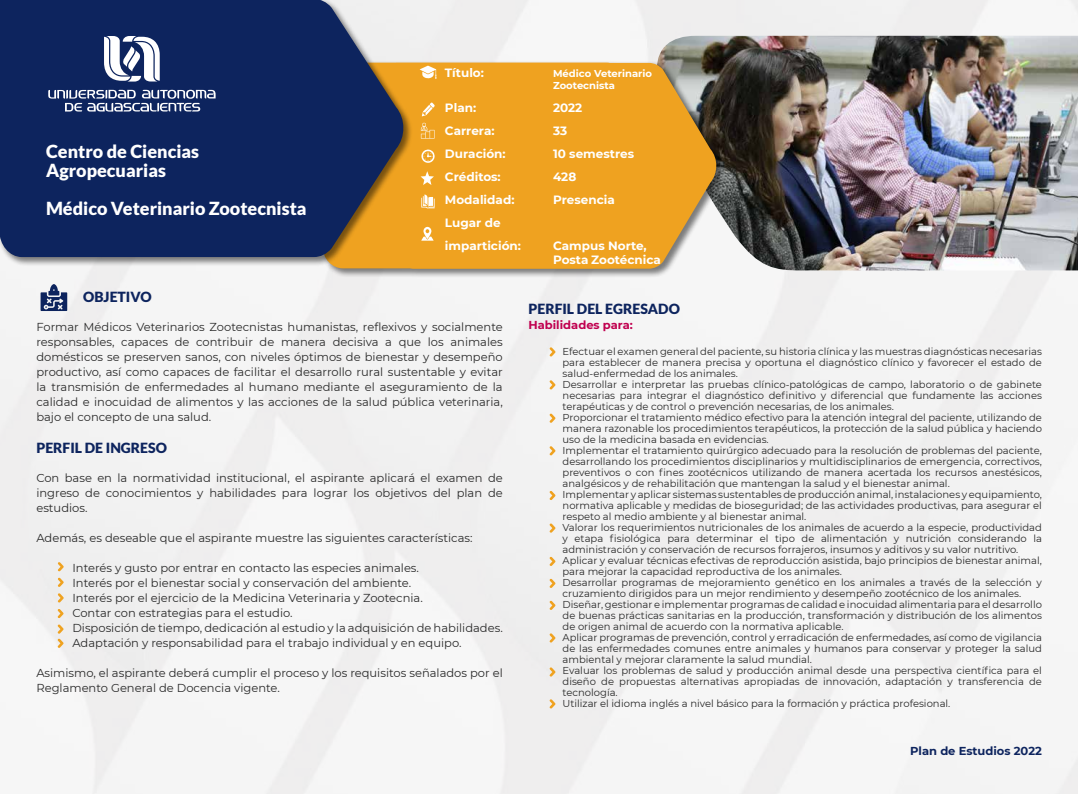
<style>
.page{position:relative;width:1078px;height:794px;background:#fff}
.page>*{position:absolute;margin:0;border:0;box-sizing:border-box;transform-origin:0 0}
.t1{font:900 18px/19px "Lato";color:#fff}
.t2{font:900 14px "Lato";color:#0d245e}
.t3{font:700 12px/23px "Montserrat";color:#fff}
.t4{font:11.5px/15px "Montserrat";color:#292929;text-align:justify}
.t5{font:700 11.5px "Montserrat";color:#0d245e}
.t6{font:700 11.5px "Montserrat";color:#c0004f}
.t7{font:10px/11px "Montserrat";color:#292929}
.t8{font:700 10px/12px "Montserrat";color:#fff}
</style>
<div class="page">
<svg style="left:41px;top:284px;width:26px;height:27px"></svg>
<svg style="left:58px;top:577px;width:6px;height:10px"></svg>
<svg style="left:58px;top:593px;width:6px;height:10px"></svg>
<svg style="left:58px;top:562px;width:6px;height:9px"></svg>
<svg style="left:58px;top:609px;width:6px;height:9px"></svg>
<svg style="left:58px;top:624px;width:6px;height:24px"></svg>
<svg style="left:549px;top:347px;width:6px;height:10px"></svg>
<svg style="left:549px;top:380px;width:6px;height:10px"></svg>
<svg style="left:549px;top:413px;width:6px;height:10px"></svg>
<svg style="left:549px;top:446px;width:6px;height:10px"></svg>
<svg style="left:549px;top:491px;width:6px;height:9px"></svg>
<svg style="left:549px;top:523px;width:6px;height:10px"></svg>
<svg style="left:549px;top:557px;width:6px;height:9px"></svg>
<svg style="left:549px;top:579px;width:6px;height:9px"></svg>
<svg style="left:549px;top:600px;width:6px;height:10px"></svg>
<svg style="left:549px;top:633px;width:6px;height:10px"></svg>
<svg style="left:549px;top:667px;width:6px;height:10px"></svg>
<svg style="left:549px;top:699px;width:6px;height:10px"></svg>
<img style="left:656px;top:36px;width:421px;height:234px">
<div style="left:321px;top:61px;width:404px;height:217px;background:#000;opacity:.5"></div>
<svg style="left:396px;top:63px;width:322px;height:206px"></svg>
<div style="left:323px;top:63px;width:382px;height:205px;background:#efa220"></div>
<div style="left:0;top:0;width:413px;height:266px;background:#000;opacity:.5"></div>
<svg style="left:0;top:0;width:405px;height:257px;background:#21325f"></svg>
<svg style="left:104px;top:36px;width:56px;height:46px"></svg>
<svg style="left:48px;top:90px;width:167px;height:22px;background:#586890"></svg>
<svg style="left:419px;top:66px;width:17px;height:13px"></svg>
<svg style="left:421px;top:102px;width:13px;height:14px"></svg>
<svg style="left:421px;top:149px;width:14px;height:14px"></svg>
<svg style="left:420px;top:171px;width:14px;height:14px"></svg>
<svg style="left:421px;top:194px;width:13px;height:14px"></svg>
<svg style="left:421px;top:122px;width:13px;height:17px"></svg>
<svg style="left:421px;top:227px;width:12px;height:14px"></svg>
<h1 class="t1" style="left:46px;top:142px;width:154px">Centro de Ciencias<br>Agropecuarias</h1>
<h1 class="t1" style="left:46px;top:199px;width:262px">Médico Veterinario Zootecnista</h1>
<p class="t3" style="left:445px;top:60px;width:40px">Título:</p>
<p class="t8" style="left:553px;top:66px;width:100px">Médico Veterinario<br>Zootecnista</p>
<p class="t3" style="left:445px;top:95px;width:33px">Plan:</p>
<p class="t3" style="left:553px;top:95px;width:31px">2022</p>
<p class="t3" style="left:445px;top:118px;width:51px">Carrera:</p>
<p class="t3" style="left:553px;top:118px;width:16px">33</p>
<p class="t3" style="left:445px;top:141px;width:62px">Duración:</p>
<p class="t3" style="left:553px;top:141px;width:83px">10 semestres</p>
<p class="t3" style="left:445px;top:164px;width:57px">Créditos:</p>
<p class="t3" style="left:553px;top:164px;width:25px">428</p>
<p class="t3" style="left:445px;top:187px;width:71px">Modalidad:</p>
<p class="t3" style="left:553px;top:187px;width:63px">Presencia</p>
<p class="t3" style="left:445px;top:210px;width:77px">Lugar de impartición:</p>
<p class="t3" style="left:553px;top:237px;width:109px;line-height:14.4px">Campus Norte,<br>Posta Zootécnica</p>
<h2 class="t2" style="left:83px;top:288px;width:70px">OBJETIVO</h2>
<p class="t4" style="left:36px;top:319px;width:468px">Formar Médicos Veterinarios Zootecnistas humanistas, reflexivos y socialmente responsables, capaces de contribuir de manera decisiva a que los animales domésticos se preserven sanos, con niveles óptimos de bienestar y desempeño productivo, así como capaces de facilitar el desarrollo rural sustentable y evitar la transmisión de enfermedades al humano mediante el aseguramiento de la calidad e inocuidad de alimentos y las acciones de la salud pública veterinaria, bajo el concepto de una salud.</p>
<h2 class="t2" style="left:36px;top:439px;width:132px">PERFIL DE INGRESO</h2>
<p class="t4" style="left:36px;top:470px;width:468px">Con base en la normatividad institucional, el aspirante aplicará el examen de ingreso de conocimientos y habilidades para lograr los objetivos del plan de estudios.</p>
<p class="t4" style="left:36px;top:530px;width:437px">Además, es deseable que el aspirante muestre las siguientes características:</p>
<p class="t4" style="left:72px;top:560px;width:432px;text-align:left">Interés y gusto por entrar en contacto las especies animales.<br>Interés por el bienestar social y conservación del ambiente.<br>Interés por el ejercicio de la Medicina Veterinaria y Zootecnia.<br>Contar con estrategias para el estudio.<br>Disposición de tiempo, dedicación al estudio y la adquisición de habilidades.<br>Adaptación y responsabilidad para el trabajo individual y en equipo.</p>
<p class="t4" style="left:36px;top:665px;width:468px">Asimismo, el aspirante deberá cumplir el proceso y los requisitos señalados por el<br>Reglamento General de Docencia vigente.</p>
<h2 class="t2" style="left:528px;top:301px;width:153px">PERFIL DEL EGRESADO</h2>
<p class="t6" style="left:528px;top:317px;width:106px">Habilidades para:</p>
<p class="t7" style="left:562px;top:345px;width:481px">Efectuar el examen general del paciente, su historia clínica y las muestras diagnósticas necesarias para establecer de manera precisa y oportuna el diagnóstico clínico y favorecer el estado de salud-enfermedad de los animales.<br>Desarrollar e interpretar las pruebas clínico-patológicas de campo, laboratorio o de gabinete necesarias para integrar el diagnóstico definitivo y diferencial que fundamente las acciones terapéuticas y de control o prevención necesarias, de los animales.<br>Proporcionar el tratamiento médico efectivo para la atención integral del paciente, utilizando de manera razonable los procedimientos terapéuticos, la protección de la salud pública y haciendo uso de la medicina basada en evidencias.<br>Implementar el tratamiento quirúrgico adecuado para la resolución de problemas del paciente, desarrollando los procedimientos disciplinarios y multidisciplinarios de emergencia, correctivos, preventivos o con fines zootécnicos utilizando de manera acertada los recursos anestésicos, analgésicos y de rehabilitación que mantengan la salud y el bienestar animal.<br>Implementar y aplicar sistemas sustentables de producción animal, instalaciones y equipamiento, normativa aplicable y medidas de bioseguridad; de las actividades productivas, para asegurar el respeto al medio ambiente y al bienestar animal.<br>Valorar los requerimientos nutricionales de los animales de acuerdo a la especie, productividad y etapa fisiológica para determinar el tipo de alimentación y nutrición considerando la administración y conservación de recursos forrajeros, insumos y aditivos y su valor nutritivo.<br>Aplicar y evaluar técnicas efectivas de reproducción asistida, bajo principios de bienestar animal, para mejorar la capacidad reproductiva de los animales.<br>Desarrollar programas de mejoramiento genético en los animales a través de la selección y cruzamiento dirigidos para un mejor rendimiento y desempeño zootécnico de los animales.<br>Diseñar, gestionar e implementar programas de calidad e inocuidad alimentaria para el desarrollo de buenas prácticas sanitarias en la producción, transformación y distribución de los alimentos de origen animal de acuerdo con la normativa aplicable.<br>Aplicar programas de prevención, control y erradicación de enfermedades, así como de vigilancia de las enfermedades comunes entre animales y humanos para conservar y proteger la salud ambiental y mejorar claramente la salud mundial.<br>Evaluar los problemas de salud y producción animal desde una perspectiva científica para el diseño de propuestas alternativas apropiadas de innovación, adaptación y transferencia de tecnología.<br>Utilizar el idioma inglés a nivel básico para la formación y práctica profesional.</p>
<p class="t5" style="left:909px;top:742px;width:133px">Plan de Estudios 2022</p>
</div>
